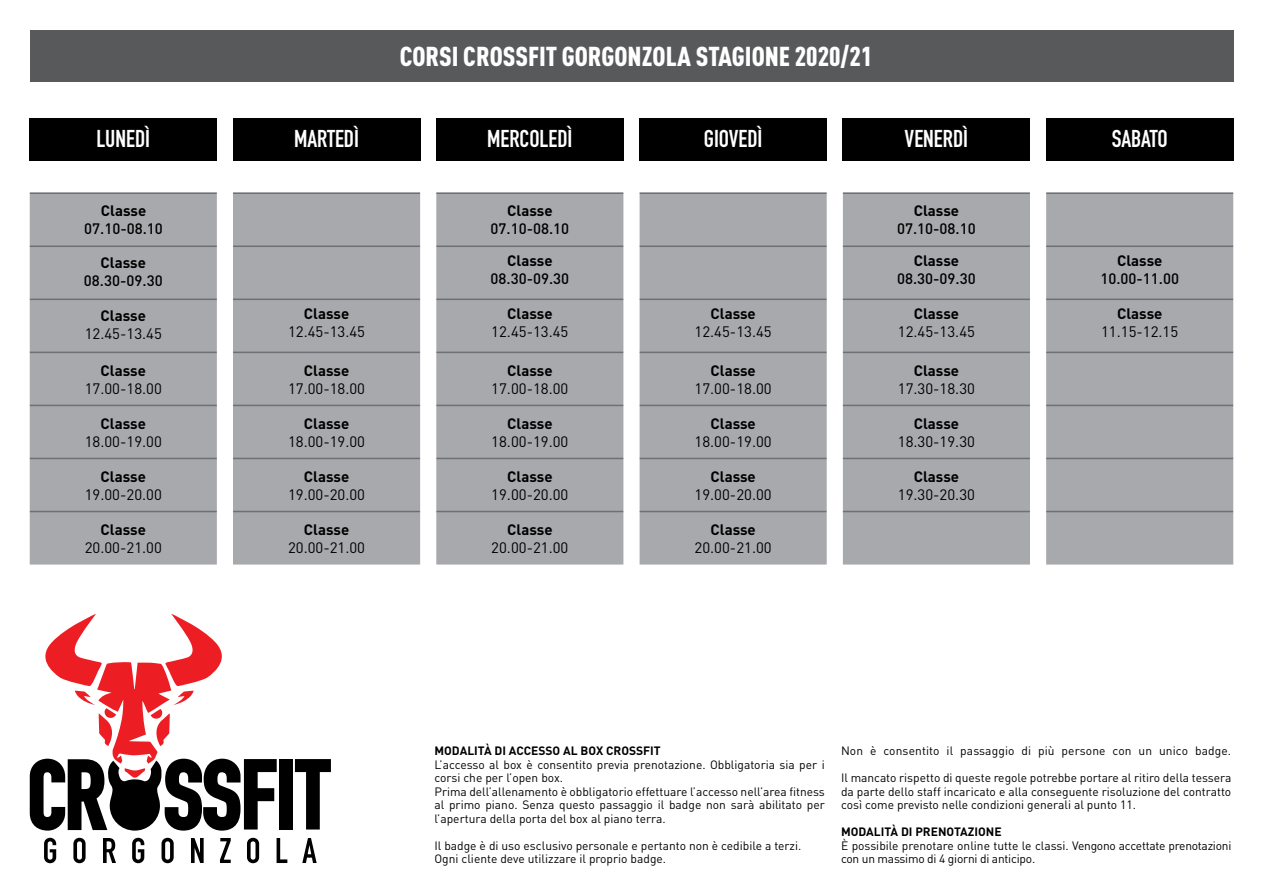
<style>
.page{position:relative;width:1263px;height:893px;background:#fff}
.page>*{position:absolute;margin:0;border:0;box-sizing:border-box;transform-origin:0 0}
.t1{font:900 27px "DIN Cond";color:#fff}
.t2{font:24px "DIN Engschrift Std";color:#fff}
.t3{font:15px "DIN";color:#000}
.t4{font:700 15px "DIN";color:#000}
.t5{font:500 15px "DIN";color:#000}
.t6{font:12px/13.5px "DIN";color:#000}
.t7{font:12px/13.5px "DIN";letter-spacing:-.02em;color:#000}
.t8{font:700 12px "DIN";color:#000}
</style>
<div class="page">
<div style="left:30px;top:194px;width:187px;height:371px;background:#a7a9ac"></div>
<div style="left:233px;top:194px;width:187px;height:371px;background:#a7a9ac"></div>
<svg style="left:436px;top:194px;width:187px;height:371px;background:#a9aaad"></svg>
<div style="left:640px;top:194px;width:187px;height:371px;background:#a7a9ac"></div>
<div style="left:843px;top:194px;width:187px;height:371px;background:#a7a9ac"></div>
<svg style="left:1046px;top:194px;width:187px;height:371px;background:#a7a9ac"></svg>
<hr style="left:30px;top:192px;width:187px;height:2px;background:#a7a9ac">
<hr style="left:233px;top:192px;width:187px;height:2px;background:#a7a9ac">
<hr style="left:436px;top:192px;width:187px;height:2px;background:#a7a9ac">
<hr style="left:640px;top:192px;width:187px;height:2px;background:#a7a9ac">
<hr style="left:843px;top:192px;width:187px;height:2px;background:#a7a9ac">
<hr style="left:1046px;top:192px;width:187px;height:2px;background:#a7a9ac">
<hr style="left:30px;top:246px;width:187px;height:1px;background:#a7a9ac">
<hr style="left:233px;top:246px;width:187px;height:1px;background:#a7a9ac">
<hr style="left:436px;top:246px;width:187px;height:1px;background:#a7a9ac">
<hr style="left:640px;top:246px;width:187px;height:1px;background:#a7a9ac">
<hr style="left:843px;top:246px;width:187px;height:1px;background:#a7a9ac">
<hr style="left:1046px;top:246px;width:187px;height:1px;background:#a7a9ac">
<hr style="left:30px;top:299px;width:187px;height:1px;background:#a7a9ac">
<hr style="left:233px;top:299px;width:187px;height:1px;background:#a7a9ac">
<hr style="left:436px;top:299px;width:187px;height:1px;background:#a7a9ac">
<hr style="left:640px;top:299px;width:187px;height:1px;background:#a7a9ac">
<hr style="left:843px;top:299px;width:187px;height:1px;background:#a7a9ac">
<hr style="left:1046px;top:299px;width:187px;height:1px;background:#a7a9ac">
<hr style="left:30px;top:352px;width:187px;height:1px;background:#a7a9ac">
<hr style="left:233px;top:352px;width:187px;height:1px;background:#a7a9ac">
<hr style="left:436px;top:352px;width:187px;height:1px;background:#a7a9ac">
<hr style="left:640px;top:352px;width:187px;height:1px;background:#a7a9ac">
<hr style="left:843px;top:352px;width:187px;height:1px;background:#a7a9ac">
<hr style="left:1046px;top:352px;width:187px;height:1px;background:#a7a9ac">
<hr style="left:30px;top:405px;width:187px;height:1px;background:#a7a9ac">
<hr style="left:233px;top:405px;width:187px;height:1px;background:#a7a9ac">
<hr style="left:436px;top:405px;width:187px;height:1px;background:#a7a9ac">
<hr style="left:640px;top:405px;width:187px;height:1px;background:#a7a9ac">
<hr style="left:843px;top:405px;width:187px;height:1px;background:#a7a9ac">
<hr style="left:1046px;top:405px;width:187px;height:1px;background:#a7a9ac">
<hr style="left:30px;top:458px;width:187px;height:1px;background:#a7a9ac">
<hr style="left:233px;top:458px;width:187px;height:1px;background:#a7a9ac">
<hr style="left:436px;top:458px;width:187px;height:1px;background:#a7a9ac">
<hr style="left:640px;top:458px;width:187px;height:1px;background:#a7a9ac">
<hr style="left:843px;top:458px;width:187px;height:1px;background:#a7a9ac">
<hr style="left:1046px;top:458px;width:187px;height:1px;background:#a7a9ac">
<hr style="left:30px;top:511px;width:187px;height:1px;background:#a7a9ac">
<hr style="left:233px;top:511px;width:187px;height:1px;background:#a7a9ac">
<hr style="left:436px;top:511px;width:187px;height:1px;background:#a7a9ac">
<hr style="left:640px;top:511px;width:187px;height:1px;background:#a7a9ac">
<hr style="left:843px;top:511px;width:187px;height:1px;background:#a7a9ac">
<hr style="left:1046px;top:511px;width:187px;height:1px;background:#a7a9ac">
<div style="left:30px;top:30px;width:1203px;height:51px;background:#58595b"></div>
<svg style="left:44px;top:838px;width:12px;height:25px"></svg>
<svg style="left:73px;top:838px;width:13px;height:25px"></svg>
<svg style="left:103px;top:838px;width:13px;height:25px"></svg>
<svg style="left:132px;top:838px;width:12px;height:25px"></svg>
<svg style="left:162px;top:838px;width:12px;height:25px"></svg>
<svg style="left:191px;top:838px;width:13px;height:25px"></svg>
<svg style="left:220px;top:838px;width:11px;height:25px"></svg>
<svg style="left:247px;top:838px;width:12px;height:25px"></svg>
<svg style="left:277px;top:838px;width:10px;height:25px"></svg>
<svg style="left:302px;top:838px;width:15px;height:25px"></svg>
<svg style="left:30px;top:614px;width:247px;height:217px"></svg>
<div style="left:279px;top:759px;width:14px;height:70px;background:#000"></div>
<svg style="left:295px;top:759px;width:36px;height:70px"></svg>
<div style="left:30px;top:118px;width:187px;height:42px;background:#000"></div>
<div style="left:233px;top:118px;width:187px;height:42px;background:#000"></div>
<div style="left:436px;top:118px;width:187px;height:42px;background:#000"></div>
<div style="left:639px;top:118px;width:188px;height:42px;background:#000"></div>
<div style="left:843px;top:118px;width:187px;height:42px;background:#000"></div>
<div style="left:1046px;top:118px;width:187px;height:42px;background:#000"></div>
<h1 class="t1" style="left:400px;top:40px;width:474px">CORSI CROSSFIT GORGONZOLA STAGIONE 2020/21</h1>
<h2 class="t2" style="left:96px;top:124px;width:55px">LUNEDÌ</h2>
<h2 class="t2" style="left:294px;top:124px;width:66px">MARTEDÌ</h2>
<h2 class="t2" style="left:487px;top:124px;width:87px">MERCOLEDÌ</h2>
<h2 class="t2" style="left:704px;top:124px;width:60px">GIOVEDÌ</h2>
<h2 class="t2" style="left:905px;top:124px;width:65px">VENERDÌ</h2>
<h2 class="t2" style="left:1112px;top:124px;width:57px">SABATO</h2>
<p class="t4" style="left:101px;top:201px;width:47px">Classe</p>
<p class="t5" style="left:84px;top:219px;width:80px">07.10-08.10</p>
<p class="t4" style="left:101px;top:252px;width:47px">Classe</p>
<p class="t5" style="left:84px;top:271px;width:80px">08.30-09.30</p>
<p class="t4" style="left:101px;top:306px;width:47px">Classe</p>
<p class="t3" style="left:85px;top:324px;width:79px">12.45-13.45</p>
<p class="t4" style="left:101px;top:360px;width:47px">Classe</p>
<p class="t3" style="left:85px;top:379px;width:79px">17.00-18.00</p>
<p class="t4" style="left:101px;top:414px;width:47px">Classe</p>
<p class="t3" style="left:85px;top:432px;width:79px">18.00-19.00</p>
<p class="t4" style="left:101px;top:467px;width:47px">Classe</p>
<p class="t3" style="left:85px;top:485px;width:79px">19.00-20.00</p>
<p class="t4" style="left:101px;top:520px;width:47px">Classe</p>
<p class="t3" style="left:85px;top:538px;width:79px">20.00-21.00</p>
<p class="t4" style="left:304px;top:304px;width:47px">Classe</p>
<p class="t3" style="left:288px;top:323px;width:79px">12.45-13.45</p>
<p class="t4" style="left:304px;top:360px;width:47px">Classe</p>
<p class="t3" style="left:288px;top:379px;width:79px">17.00-18.00</p>
<p class="t4" style="left:304px;top:414px;width:47px">Classe</p>
<p class="t3" style="left:288px;top:432px;width:79px">18.00-19.00</p>
<p class="t4" style="left:304px;top:467px;width:47px">Classe</p>
<p class="t3" style="left:288px;top:485px;width:79px">19.00-20.00</p>
<p class="t4" style="left:304px;top:520px;width:47px">Classe</p>
<p class="t3" style="left:288px;top:538px;width:79px">20.00-21.00</p>
<p class="t4" style="left:507px;top:201px;width:47px">Classe</p>
<p class="t5" style="left:490px;top:219px;width:80px">07.10-08.10</p>
<p class="t4" style="left:507px;top:251px;width:47px">Classe</p>
<p class="t5" style="left:490px;top:269px;width:80px">08.30-09.30</p>
<p class="t4" style="left:507px;top:304px;width:47px">Classe</p>
<p class="t3" style="left:491px;top:323px;width:79px">12.45-13.45</p>
<p class="t4" style="left:507px;top:360px;width:47px">Classe</p>
<p class="t3" style="left:491px;top:379px;width:79px">17.00-18.00</p>
<p class="t4" style="left:507px;top:414px;width:47px">Classe</p>
<p class="t3" style="left:491px;top:432px;width:79px">18.00-19.00</p>
<p class="t4" style="left:507px;top:467px;width:47px">Classe</p>
<p class="t3" style="left:491px;top:485px;width:79px">19.00-20.00</p>
<p class="t4" style="left:507px;top:520px;width:47px">Classe</p>
<p class="t3" style="left:491px;top:538px;width:79px">20.00-21.00</p>
<p class="t4" style="left:710px;top:304px;width:47px">Classe</p>
<p class="t3" style="left:694px;top:323px;width:79px">12.45-13.45</p>
<p class="t4" style="left:710px;top:360px;width:47px">Classe</p>
<p class="t3" style="left:694px;top:379px;width:79px">17.00-18.00</p>
<p class="t4" style="left:710px;top:414px;width:47px">Classe</p>
<p class="t3" style="left:694px;top:432px;width:79px">18.00-19.00</p>
<p class="t4" style="left:710px;top:467px;width:47px">Classe</p>
<p class="t3" style="left:694px;top:485px;width:79px">19.00-20.00</p>
<p class="t4" style="left:710px;top:520px;width:47px">Classe</p>
<p class="t3" style="left:694px;top:538px;width:79px">20.00-21.00</p>
<p class="t4" style="left:914px;top:201px;width:47px">Classe</p>
<p class="t5" style="left:897px;top:219px;width:80px">07.10-08.10</p>
<p class="t4" style="left:914px;top:251px;width:47px">Classe</p>
<p class="t5" style="left:897px;top:269px;width:80px">08.30-09.30</p>
<p class="t4" style="left:914px;top:304px;width:47px">Classe</p>
<p class="t3" style="left:898px;top:323px;width:79px">12.45-13.45</p>
<p class="t4" style="left:914px;top:360px;width:47px">Classe</p>
<p class="t3" style="left:898px;top:379px;width:79px">17.30-18.30</p>
<p class="t4" style="left:914px;top:414px;width:47px">Classe</p>
<p class="t3" style="left:898px;top:432px;width:79px">18.30-19.30</p>
<p class="t4" style="left:914px;top:467px;width:47px">Classe</p>
<p class="t3" style="left:898px;top:485px;width:79px">19.30-20.30</p>
<p class="t4" style="left:1117px;top:251px;width:47px">Classe</p>
<p class="t5" style="left:1100px;top:269px;width:80px">10.00-11.00</p>
<p class="t4" style="left:1117px;top:304px;width:47px">Classe</p>
<p class="t3" style="left:1101px;top:323px;width:79px">11.15-12.15</p>
<p class="t8" style="left:434px;top:743px;width:228px">MODALITÀ DI ACCESSO AL BOX CROSSFIT</p>
<p class="t6" style="left:434px;top:757px;width:392px">L’accesso al box è consentito previa prenotazione. Obbligatoria sia per i corsi che per l’open box.<br>Prima dell’allenamento è obbligatorio effettuare l’accesso nell’area fitness al primo piano. Senza questo passaggio il badge non sarà abilitato per l’apertura della porta del box al piano terra.</p>
<p class="t6" style="left:434px;top:838px;width:368px">Il badge è di uso esclusivo personale e pertanto non è cedibile a terzi.<br>Ogni cliente deve utilizzare il proprio badge.</p>
<p class="t6" style="left:841px;top:744px;width:392px">Non è consentito il passaggio di più persone con un unico badge.</p>
<p class="t6" style="left:841px;top:771px;width:392px;text-align:justify">Il mancato rispetto di queste regole potrebbe portare al ritiro della tessera da parte dello staff incaricato e alla conseguente risoluzione del contratto così come previsto nelle condizioni generali al punto 11.</p>
<p class="t8" style="left:841px;top:824px;width:162px">MODALITÀ DI PRENOTAZIONE</p>
<p class="t7" style="left:841px;top:838px;width:392px">È possibile prenotare online tutte le classi. Vengono accettate prenotazioni con un massimo di 4 giorni di anticipo.</p>
</div>
